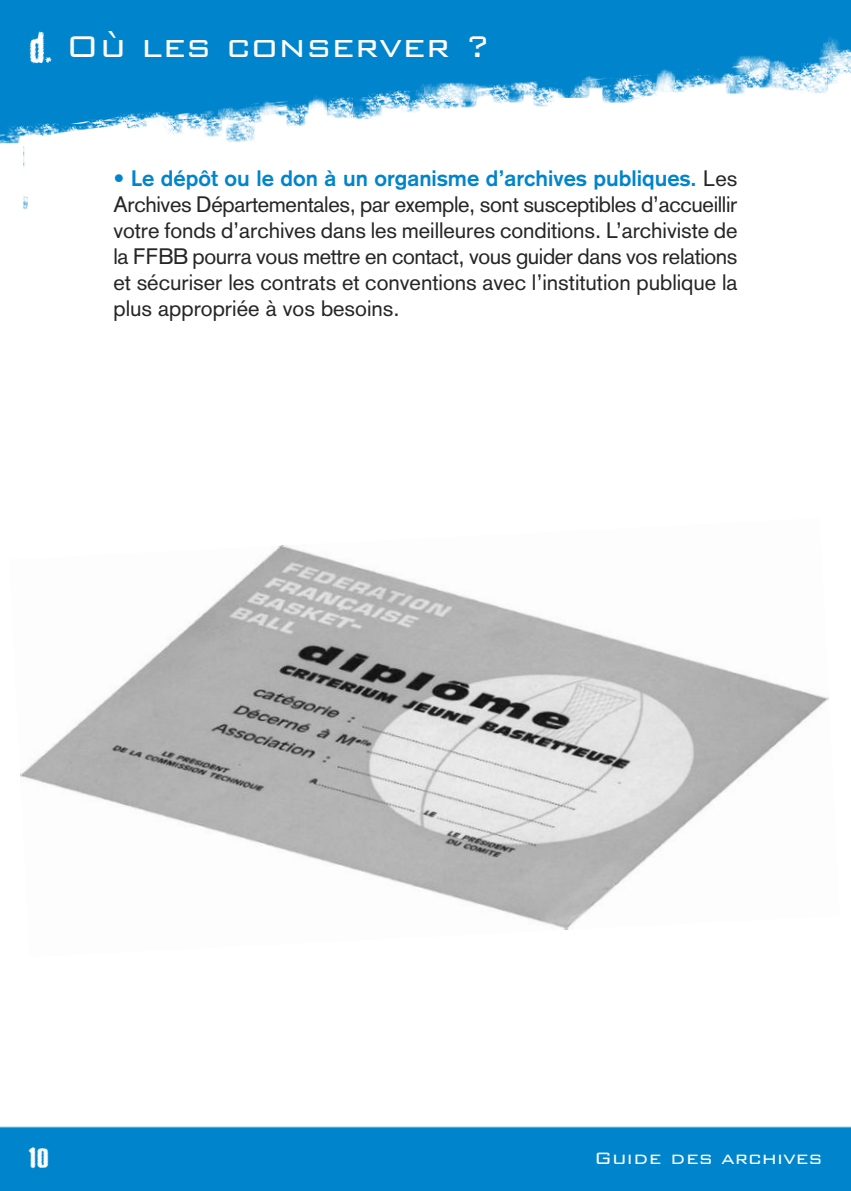
<style>
.page{position:relative;width:851px;height:1191px;background:#fff}
.page>*{position:absolute;margin:0;border:0;box-sizing:border-box;transform-origin:0 0}
.t1{font:300 40px "Bank Gothic BT";color:#fff}
.t2{font:22px/26px "Akzidenz Grotesk";color:#272627;text-align:justify}
.t3{font:300 22px "Bank Gothic BT";color:#fff}
.t4{font:22px "Acidreflux";color:#fff}
.s1{font-family:"Acidreflux";font-weight:400;font-size:32px}
.s2{font-weight:700;color:#0085cc}
</style>
<div class="page">
<img style="left:0;top:1px;width:850px;height:1190px">
<img style="left:10px;top:518px;width:830px;height:438px">
<h1 class="t1" style="left:28px;top:25px;width:464px"><span class="s1">d.</span> Où les conserver ?</h1>
<p class="t2" style="left:113px;top:165px;width:625px"><span class="s2">• Le dépôt ou le don à un organisme d’archives publiques.</span> Les Archives Départementales, par exemple, sont susceptibles d’accueillir votre fonds d’archives dans les meilleures conditions. L’archiviste de la FFBB pourra vous mettre en contact, vous guider dans vos relations et sécuriser les contrats et conventions avec l’institution publique la plus appropriée à vos besoins.</p>
<p class="t4" style="left:28px;top:1146px;width:22px">10</p>
<p class="t3" style="left:594px;top:1146px;width:230px">Guide des archives</p>
</div>
